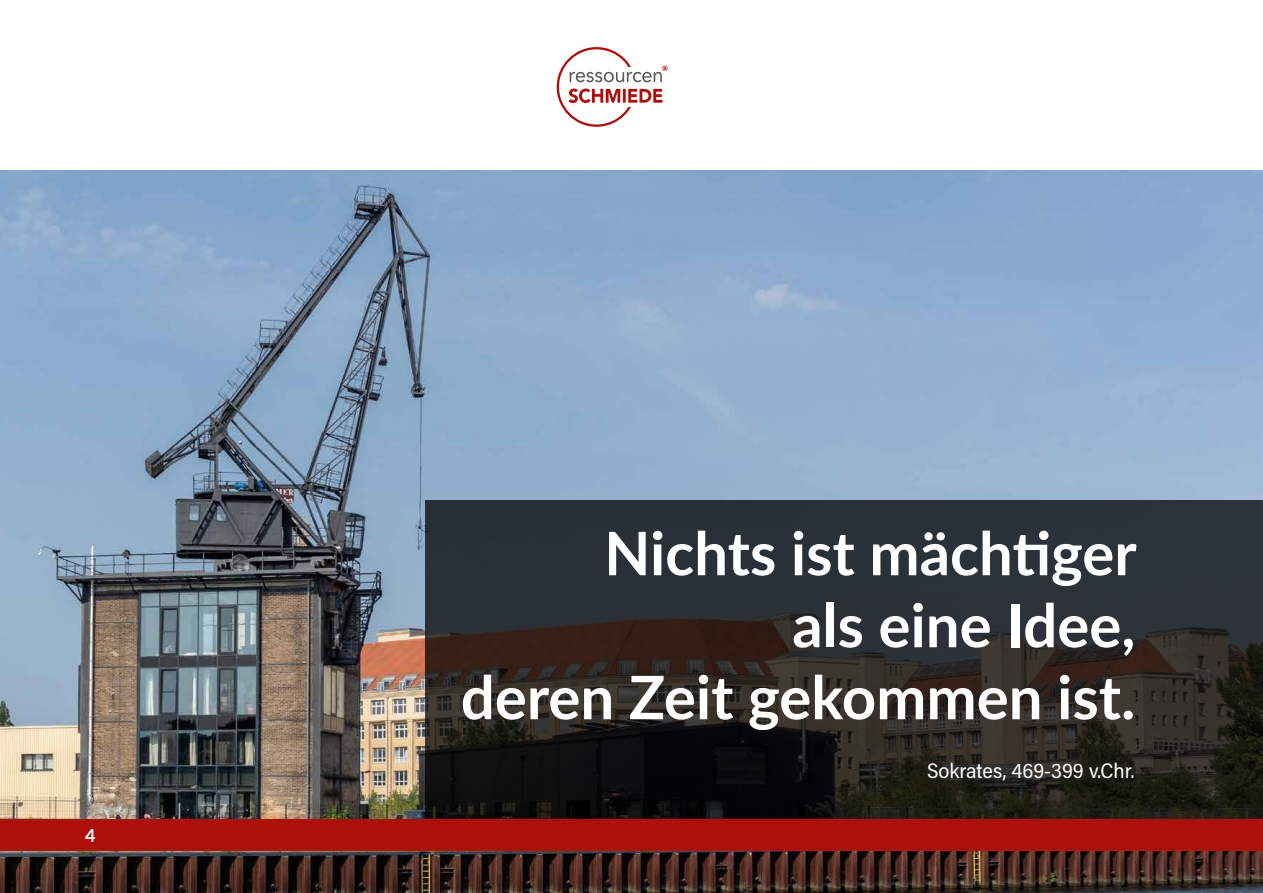
<style>
.page{position:relative;width:1263px;height:893px;background:#fff}
.page>*{position:absolute;margin:0;border:0;box-sizing:border-box;transform-origin:0 0}
.t1{font:700 60px/72px "Lato";color:#fff;text-align:right}
.t2{font:21px "Acumin Pro Semi Cond";color:#fff}
.t3{font:700 18px "Lato";color:#fff}
</style>
<div class="page">
<div style="left:557px;top:47px;width:79px;height:80px;border:2px solid #ae0f0a;border-radius:50%"></div>
<div style="left:566px;top:67px;width:102px;height:40px;background:#fff"></div>
<svg style="left:568px;top:89px;width:94px;height:14px"></svg>
<svg style="left:570px;top:66px;width:98px;height:16px"></svg>
<img style="left:0;top:170px;width:1263px;height:723px">
<svg style="left:425px;top:501px;width:838px;height:318px;background:#272727"></svg>
<div style="left:0;top:819px;width:1263px;height:31px;background:#ae0f0a"></div>
<p class="t3" style="left:85px;top:822px;width:12px">4</p>
<p class="t1" style="left:461px;top:515px;width:677px">Nichts ist mächtiger<br>als eine Idee,<br>deren Zeit gekommen ist.</p>
<p class="t2" style="left:927px;top:756px;width:209px">Sokrates, 469-399 v.Chr.</p>
</div>
